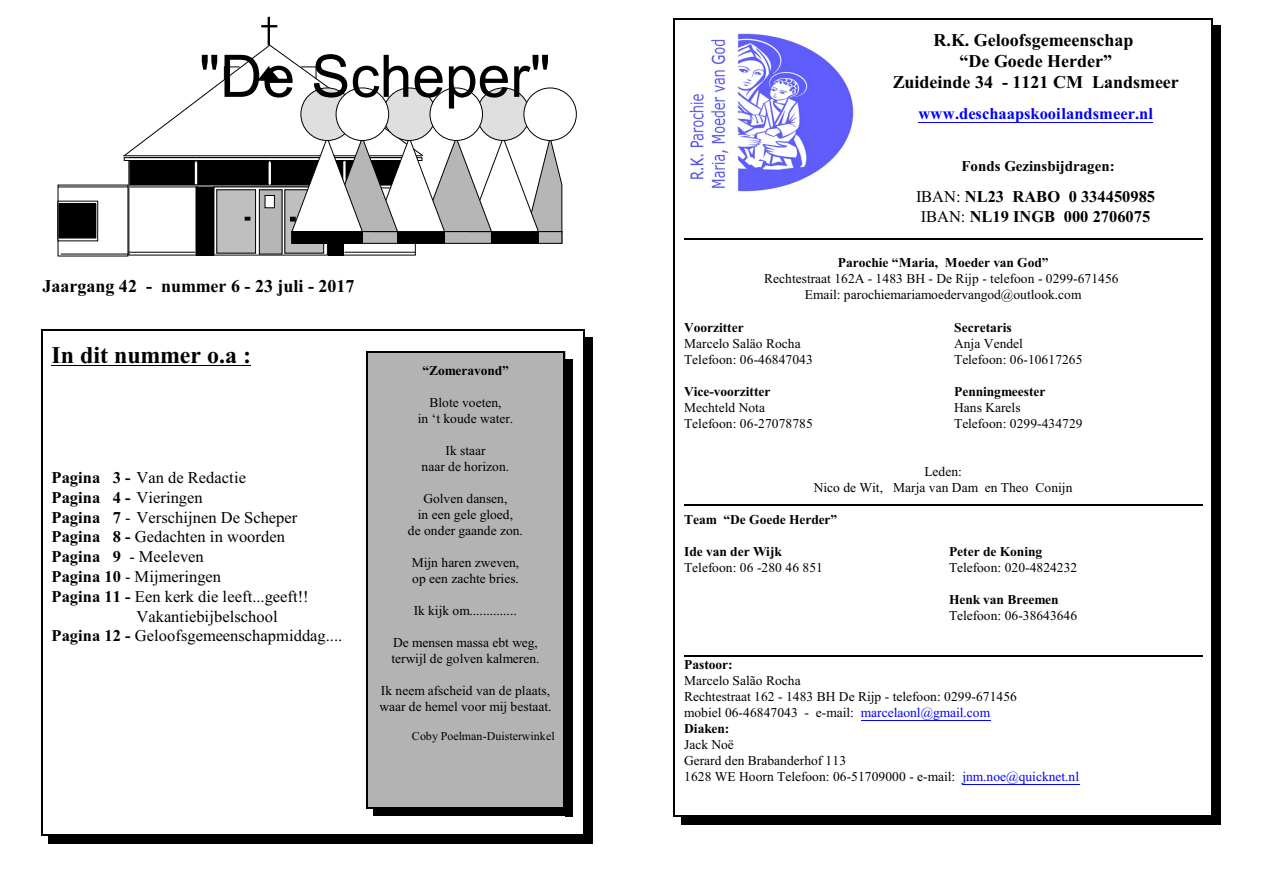
<style>
.page{position:relative;width:1263px;height:893px;background:#fff}
.page>*{position:absolute;margin:0;border:0;box-sizing:border-box;transform-origin:0 0}
.t1{font:700 24px "Times New Roman";color:#000}
.t2{font:700 18px/21.5px "Times New Roman";color:#000;text-align:center}
.t3{font:16.5px "Times New Roman";color:#000}
.t4{font:700 16.5px/19.8px "Times New Roman";color:#000}
.t5{font:700 16.5px "Times New Roman";color:#00f}
.t6{font:700 15px "Times New Roman";color:#000}
.t7{font:13.5px/16px "Times New Roman";color:#000}
.t8{font:700 13.5px "Times New Roman";color:#000}
.t9{font:12px "Times New Roman";color:#000}
.s1{font-weight:700}
.s2{font-weight:400}
.s3{color:#00f}
</style>
<div class="page">
<svg style="left:196px;top:187px;width:147px;height:68px"></svg>
<div style="left:58px;top:201px;width:40px;height:40px;background:linear-gradient(to right,#000,#000)"></div>
<div style="left:58px;top:201px;width:40px;height:40px;border:1px solid #000"></div>
<div style="left:59px;top:204px;width:37px;height:34px;background:#000"></div>
<svg style="left:216px;top:232px;width:109px;height:21px"></svg>
<div style="left:217px;top:190px;width:39px;height:63px;background:#bfbfbf"></div>
<div style="left:285px;top:190px;width:39px;height:63px;background:#bfbfbf"></div>
<div style="left:259px;top:190px;width:23px;height:64px;background:#b6b6b6"></div>
<div style="left:259px;top:190px;width:23px;height:64px;border:1px solid #000"></div>
<hr style="left:61px;top:254px;width:68px;height:1px;background:#000">
<hr style="left:129px;top:252px;width:66px;height:1px;background:#000">
<hr style="left:344px;top:252px;width:71px;height:1px;background:#000">
<hr style="left:58px;top:187px;width:70px;height:1px;background:#000">
<hr style="left:123px;top:155px;width:299px;height:1px;background:#000">
<hr style="left:268px;top:17px;width:2px;height:28px;background:#000">
<svg style="left:261px;top:25px;width:16px;height:2px"></svg>
<div style="left:351px;top:232px;width:46px;height:11px;background:#b6b6b6"></div>
<div style="left:397px;top:232px;width:47px;height:11px;background:#000"></div>
<div style="left:444px;top:232px;width:47px;height:11px;background:#b6b6b6"></div>
<div style="left:491px;top:232px;width:47px;height:11px;background:#000"></div>
<svg style="left:538px;top:243px;width:24px;height:1px"></svg>
<div style="left:538px;top:232px;width:24px;height:11px;background:#b6b6b6"></div>
<div style="left:292px;top:232px;width:70px;height:11px;background:#000"></div>
<svg style="left:124px;top:45px;width:452px;height:187px"></svg>
<hr style="left:51px;top:365px;width:200px;height:1px;background:#000">
<div style="left:366px;top:351px;width:199px;height:457px;background:#b3b3b3"></div>
<hr style="left:366px;top:351px;width:1px;height:457px;background:#000">
<hr style="left:564px;top:351px;width:1px;height:457px;background:#000">
<hr style="left:366px;top:351px;width:199px;height:1px;background:#000">
<hr style="left:366px;top:807px;width:199px;height:1px;background:#000">
<div style="left:565px;top:359px;width:8px;height:457px;background:#000"></div>
<div style="left:374px;top:808px;width:199px;height:8px;background:#000"></div>
<hr style="left:41px;top:329px;width:1px;height:507px;background:#000">
<hr style="left:584px;top:329px;width:1px;height:507px;background:#000">
<hr style="left:41px;top:329px;width:544px;height:1px;background:#000">
<hr style="left:41px;top:834px;width:544px;height:2px;background:#000">
<div style="left:585px;top:337px;width:8px;height:507px;background:#000"></div>
<div style="left:49px;top:836px;width:544px;height:8px;background:#000"></div>
<hr style="left:918px;top:122px;width:235px;height:1px;background:#00f">
<hr style="left:861px;top:720px;width:129px;height:1px;background:#00f">
<hr style="left:962px;top:784px;width:117px;height:1px;background:#00f">
<hr style="left:684px;top:239px;width:518px;height:1px;background:#000">
<hr style="left:684px;top:504px;width:518px;height:1px;background:#000">
<hr style="left:684px;top:655px;width:518px;height:1px;background:#000">
<img style="left:689px;top:33px;width:165px;height:159px">
<hr style="left:674px;top:18px;width:1px;height:799px;background:#000">
<hr style="left:1211px;top:18px;width:2px;height:799px;background:#000">
<hr style="left:674px;top:18px;width:538px;height:1px;background:#000">
<hr style="left:674px;top:816px;width:538px;height:1px;background:#000">
<div style="left:1213px;top:26px;width:8px;height:799px;background:#000"></div>
<div style="left:682px;top:817px;width:539px;height:8px;background:#000"></div>
<h2 class="t2" style="left:42px;top:277px;width:314px">Jaargang 42 - nummer 6 - 23 juli - 2017</h2>
<h1 class="t1" style="left:51px;top:346px;width:201px">In dit nummer o.a :</h1>
<p class="t3" style="left:51px;top:472px;width:196px"><span class="s1">Pagina 3 -</span> Van de Redactie</p>
<p class="t3" style="left:51px;top:491px;width:153px"><span class="s1">Pagina 4 -</span> Vieringen</p>
<p class="t3" style="left:51px;top:511px;width:247px"><span class="s1">Pagina 7</span> - Verschijnen De Scheper</p>
<p class="t3" style="left:51px;top:531px;width:235px"><span class="s1">Pagina 8 -</span> Gedachten in woorden</p>
<p class="t3" style="left:51px;top:551px;width:154px"><span class="s1">Pagina 9</span> - Meeleven</p>
<p class="t3" style="left:51px;top:571px;width:171px"><span class="s1">Pagina 10</span> - Mijmeringen</p>
<p class="t3" style="left:51px;top:590px;width:259px"><span class="s1">Pagina 11 -</span> Een kerk die leeft...geeft!!</p>
<p class="t3" style="left:136px;top:610px;width:143px">Vakantiebijbelschool</p>
<p class="t3" style="left:51px;top:630px;width:292px"><span class="s1">Pagina 12 -</span> Geloofsgemeenschapmiddag....</p>
<p class="t8" style="left:422px;top:365px;width:88px">“Zomeravond”</p>
<p class="t7" style="left:418px;top:395px;width:97px;text-align:center">Blote voeten,<br>in ‘t koude water.</p>
<p class="t7" style="left:422px;top:443px;width:89px;text-align:center">Ik staar<br>naar de horizon.</p>
<p class="t7" style="left:408px;top:491px;width:117px;text-align:center">Golven dansen,<br>in een gele gloed,<br>de onder gaande zon.</p>
<p class="t7" style="left:412px;top:555px;width:109px">Mijn haren zweven, op een zachte bries.</p>
<p class="t7" style="left:414px;top:603px;width:105px">Ik kijk om..............</p>
<p class="t7" style="left:392px;top:635px;width:150px">De mensen massa ebt weg, terwijl de golven kalmeren.</p>
<p class="t7" style="left:379px;top:684px;width:174px">Ik neem afscheid van de plaats, waar de hemel voor mij bestaat.</p>
<p class="t9" style="left:412px;top:732px;width:144px">Coby Poelman-Duisterwinkel</p>
<h2 class="t2" style="left:893px;top:31px;width:288px">R.K. Geloofsgemeenschap<br>“De Goede Herder”<br>Zuideinde 34 - 1121 CM Landsmeer</h2>
<p class="t5" style="left:918px;top:108px;width:236px">www.deschaapskooilandsmeer.nl</p>
<p class="t6" style="left:961px;top:161px;width:155px">Fonds Gezinsbijdragen:</p>
<p class="t4" style="left:916px;top:188px;width:241px"><span class="s2">IBAN:</span> NL23 RABO 0 334450985<br><span class="s2">IBAN:</span> NL19 INGB 000 2706075</p>
<p class="t8" style="left:838px;top:258px;width:212px">Parochie “Maria, Moeder van God”</p>
<p class="t7" style="left:764px;top:272px;width:356px;text-align:center">Rechtestraat 162A - 1483 BH - De Rijp - telefoon - 0299-671456<br>Email: parochiemariamoedervangod@outlook.com</p>
<p class="t8" style="left:684px;top:322px;width:61px">Voorzitter</p>
<p class="t7" style="left:684px;top:336px;width:130px">Marcelo Saläo Rocha<br>Telefoon: 06-46847043</p>
<p class="t8" style="left:684px;top:386px;width:88px">Vice-voorzitter</p>
<p class="t7" style="left:684px;top:400px;width:130px">Mechteld Nota<br>Telefoon: 06-27078785</p>
<p class="t8" style="left:954px;top:322px;width:59px">Secretaris</p>
<p class="t7" style="left:954px;top:336px;width:130px">Anja Vendel<br>Telefoon: 06-10617265</p>
<p class="t8" style="left:954px;top:386px;width:93px">Penningmeester</p>
<p class="t7" style="left:954px;top:400px;width:130px">Hans Karels<br>Telefoon: 0299-434729</p>
<p class="t7" style="left:814px;top:464px;width:260px;text-align:center">Leden:<br>Nico de Wit, Marja van Dam en Theo Conijn</p>
<p class="t8" style="left:684px;top:514px;width:155px">Team “De Goede Herder”</p>
<p class="t8" style="left:684px;top:547px;width:99px">Ide van der Wijk</p>
<p class="t7" style="left:684px;top:560px;width:140px">Telefoon: 06 -280 46 851</p>
<p class="t8" style="left:949px;top:547px;width:95px">Peter de Koning</p>
<p class="t7" style="left:949px;top:560px;width:130px">Telefoon: 020-4824232</p>
<p class="t8" style="left:949px;top:595px;width:111px">Henk van Breemen</p>
<p class="t7" style="left:949px;top:608px;width:130px">Telefoon: 06-38643646</p>
<p class="t8" style="left:684px;top:660px;width:50px">Pastoor:</p>
<p class="t7" style="left:684px;top:674px;width:334px">Marcelo Salão Rocha<br>Rechtestraat 162 - 1483 BH De Rijp - telefoon: 0299-671456 mobiel 06-46847043 - e-mail: <span class="s3">marcelaonl@gmail.com </span><span class="s1">Diaken:</span></p>
<p class="t7" style="left:684px;top:738px;width:396px">Jack Noë<br>Gerard den Brabanderhof 113<br>1628 WE Hoorn Telefoon: 06-51709000 - e-mail: <span class="s3">jnm.noe@quicknet.nl</span></p>
</div>
